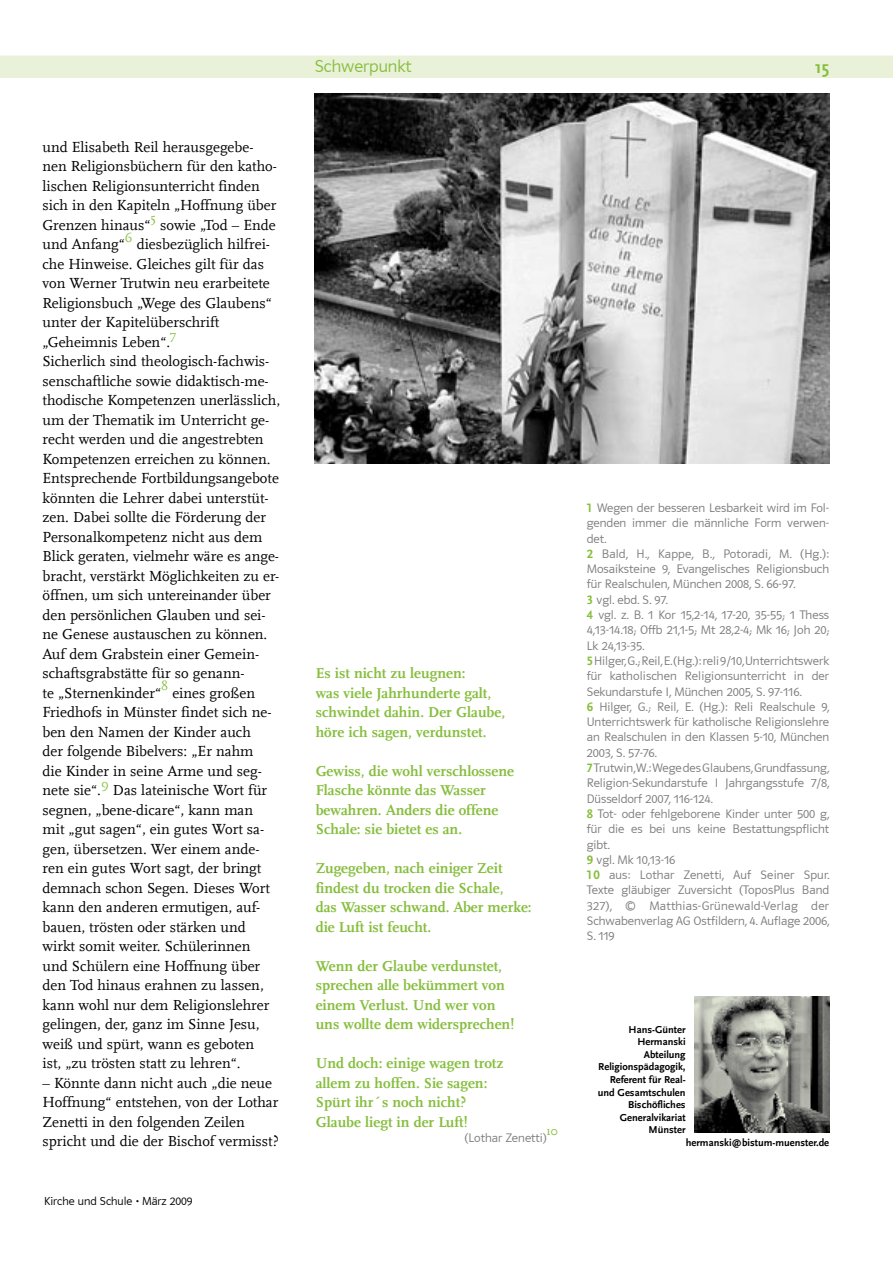
<style>
.page{position:relative;width:893px;height:1263px;background:#fff}
.page>*{position:absolute;margin:0;border:0;box-sizing:border-box;transform-origin:0 0}
.t1{font:18px "Polo 11 K Leicht";color:#86be3d}
.t2{font:700 18px "Scala Sans";color:#86be3d}
._04_Fließtext{font:15px/19.5px "Scala";color:#000}
._05_Zitat{font:700 15px "Scala LF";color:#86be3d}
._08_Fußnotentext{font:12.75px/15.3px "Polo 11 K Leicht";color:#7c7c7c;text-align:justify}
._04_Fließtext-2{font:12.75px "Scala";color:#86be3d}
._08_Fußnotentext-2{font:12.75px "Scala";color:#86be3d}
.t3{font:12px "Polo 11 K Leicht";color:#000}
._07_Autorenzeile{font:700 10.5px/12.6px "Scala Sans";color:#000;text-align:right}
.s1{font-family:"Scala Sans LF";font-weight:700;color:#86be3d}
</style>
<div class="page">
<div style="left:0;top:55px;width:893px;height:23px;background:#eaf1d9"></div>
<img style="left:315px;top:93px;width:514px;height:371px">
<img style="left:694px;top:996px;width:135px;height:136px">
<p class="_04_Fließtext" style="left:43px;top:137px;width:236px">und Elisabeth Reil herausgegebe&shy;nen Religionsbüchern für den katho&shy;lischen Religionsunterricht finden sich in den Kapiteln „Hoffnung über<br>Grenzen hinaus“</p>
<p class="_04_Fließtext-2" style="left:151px;top:211px;width:7px">5</p>
<p class="_04_Fließtext" style="left:160px;top:215px;width:117px">sowie „Tod – Ende</p>
<p class="_04_Fließtext-2" style="left:125px;top:231px;width:9px">6</p>
<p class="_04_Fließtext" style="left:43px;top:235px;width:231px;text-indent:94px">diesbezüglich hilfrei&shy;che Hinweise. Gleiches gilt für das von Werner Trutwin neu erarbeitete<br>Religionsbuch „Wege des Glaubens“ unter der Kapitelüberschrift „Geheimnis Leben“.</p>
<p class="_04_Fließtext" style="left:43px;top:235px;width:84px">und Anfang“</p>
<p class="_04_Fließtext-2" style="left:170px;top:328px;width:8px">7</p>
<p class="_04_Fließtext" style="left:43px;top:352px;width:239px">Sicherlich sind theologisch-fachwis&shy;senschaftliche sowie didaktisch-me&shy;thodische Kompetenzen unerlässlich, um der Thematik im Unterricht ge&shy;recht werden und die angestrebten Kompetenzen erreichen zu können.<br>Entsprechende Fortbildungsangebote könnten die Lehrer dabei unterstüt&shy;zen. Dabei sollte die Förderung der Personalkompetenz nicht aus dem Blick geraten, vielmehr wäre es ange&shy;bracht, verstärkt Möglichkeiten zu er&shy;öffnen, um sich untereinander über den persönlichen Glauben und sei&shy;ne Genese austauschen zu können.</p>
<p class="_04_Fließtext" style="left:43px;top:644px;width:218px">Auf dem Grabstein einer Gemein&shy;schaftsgrabstätte für so genann&shy;te „Sternenkinder“</p>
<p class="_04_Fließtext-2" style="left:161px;top:679px;width:9px">8</p>
<p class="_04_Fließtext" style="left:43px;top:683px;width:231px;text-indent:130px">eines großen<br>Friedhofs in Münster findet sich ne&shy;ben den Namen der Kinder auch der folgende Bibelvers: „Er nahm die Kinder in seine Arme und seg&shy;nete sie“.</p>
<p class="_04_Fließtext-2" style="left:101px;top:777px;width:9px">9</p>
<p class="_04_Fließtext" style="left:43px;top:781px;width:229px;text-indent:70px">Das lateinische Wort für segnen, „bene-dicare“, kann man mit „gut sagen“, ein gutes Wort sa&shy;gen, übersetzen. Wer einem ande&shy;ren ein gutes Wort sagt, der bringt demnach schon Segen. Dieses Wort kann den anderen ermutigen, auf&shy;bauen, trösten oder stärken und wirkt somit weiter. Schülerinnen und Schülern eine Hoffnung über den Tod hinaus erahnen zu lassen, kann wohl nur dem Religionslehrer gelingen, der, ganz im Sinne Jesu, weiß und spürt, wann es geboten ist, „zu trösten statt zu lehren“.</p>
<p class="_04_Fließtext" style="left:43px;top:1073px;width:238px">– Könnte dann nicht auch „die neue Hoffnung“ entstehen, von der Lothar Zenetti in den folgenden Zeilen spricht und die der Bischof vermisst?</p>
<p class="t3" style="left:44px;top:1194px;width:150px">Kirche und Schule • März 2009</p>
<p class="t1" style="left:315px;top:57px;width:98px">Schwerpunkt</p>
<p class="t2" style="left:815px;top:57px;width:16px">15</p>
<p class="_05_Zitat" style="left:316px;top:665px;width:151px">Es ist nicht zu leugnen:</p>
<p class="_05_Zitat" style="left:316px;top:684px;width:177px">was viele Jahrhunderte galt,</p>
<p class="_05_Zitat" style="left:316px;top:704px;width:191px">schwindet dahin. Der Glaube,</p>
<p class="_05_Zitat" style="left:316px;top:723px;width:172px">höre ich sagen, verdunstet.</p>
<p class="_05_Zitat" style="left:316px;top:762px;width:200px">Gewiss, die wohl verschlossene</p>
<p class="_05_Zitat" style="left:316px;top:782px;width:171px">Flasche könnte das Wasser</p>
<p class="_05_Zitat" style="left:316px;top:801px;width:184px">bewahren. Anders die offene</p>
<p class="_05_Zitat" style="left:316px;top:821px;width:148px">Schale: sie bietet es an.</p>
<p class="_05_Zitat" style="left:316px;top:860px;width:188px">Zugegeben, nach einiger Zeit</p>
<p class="_05_Zitat" style="left:316px;top:879px;width:189px">findest du trocken die Schale,</p>
<p class="_05_Zitat" style="left:316px;top:899px;width:217px">das Wasser schwand. Aber merke:</p>
<p class="_05_Zitat" style="left:316px;top:918px;width:117px">die Luft ist feucht.</p>
<p class="_05_Zitat" style="left:316px;top:957px;width:188px">Wenn der Glaube verdunstet,</p>
<p class="_05_Zitat" style="left:316px;top:977px;width:191px">sprechen alle bekümmert von</p>
<p class="_05_Zitat" style="left:316px;top:996px;width:181px">einem Verlust. Und wer von</p>
<p class="_05_Zitat" style="left:316px;top:1016px;width:200px">uns wollte dem widersprechen!</p>
<p class="_05_Zitat" style="left:316px;top:1055px;width:189px">Und doch: einige wagen trotz</p>
<p class="_05_Zitat" style="left:316px;top:1074px;width:173px">allem zu hoffen. Sie sagen:</p>
<p class="_05_Zitat" style="left:316px;top:1094px;width:152px">Spürt ihr´s noch nicht?</p>
<p class="_05_Zitat" style="left:316px;top:1113px;width:153px">Glaube liegt in der Luft!</p>
<p class="_08_Fußnotentext" style="left:464px;top:1130px;width:84px">(Lothar Zenetti)</p>
<p class="_08_Fußnotentext-2" style="left:547px;top:1123px;width:13px">10</p>
<p class="_08_Fußnotentext" style="left:587px;top:500px;width:244px"><span class="s1">1</span> Wegen der besseren Lesbarkeit wird im Fol&shy;genden immer die männliche Form verwen&shy;det.</p>
<p class="_08_Fußnotentext" style="left:587px;top:546px;width:244px"><span class="s1">2</span> Bald, H., Kappe, B., Potoradi, M. (Hg.):<br>Mosaiksteine 9, Evangelisches Religionsbuch für Realschulen, München 2008, S. 66-97.</p>
<p class="_08_Fußnotentext" style="left:587px;top:592px;width:83px"><span class="s1">3</span> vgl. ebd. S. 97.</p>
<p class="_08_Fußnotentext" style="left:587px;top:607px;width:244px"><span class="s1">4</span> vgl. z. B. 1 Kor 15,2-14, 17-20, 35-55; 1 Thess 4,13-14.18; Offb 21,1-5; Mt 28,2-4; Mk 16; Joh 20; Lk 24,13-35.</p>
<p class="_08_Fußnotentext" style="left:587px;top:653px;width:244px"><span class="s1">5</span> Hilger, G.; Reil, E. (Hg.): reli 9/10, Unterrichtswerk für katholischen Religionsunterricht in der Sekundarstufe I, München 2005, S. 97-116.</p>
<p class="_08_Fußnotentext" style="left:587px;top:699px;width:244px"><span class="s1">6</span> Hilger, G.; Reil, E. (Hg.): Reli Realschule 9, Unterrichtswerk für katholische Religionslehre an Realschulen in den Klassen 5-10, München 2003, S. 57-76.</p>
<p class="_08_Fußnotentext" style="left:587px;top:760px;width:244px"><span class="s1">7</span> Trutwin, W.: Wege des Glaubens, Grundfassung, Religion-Sekundarstufe I Jahrgangsstufe 7/8, Düsseldorf 2007, 116-124.</p>
<p class="_08_Fußnotentext" style="left:587px;top:806px;width:244px"><span class="s1">8</span> Tot- oder fehlgeborene Kinder unter 500 g, für die es bei uns keine Bestattungspflicht gibt.</p>
<p class="_08_Fußnotentext" style="left:587px;top:852px;width:90px"><span class="s1">9</span> vgl. Mk 10,13-16</p>
<p class="_08_Fußnotentext" style="left:587px;top:867px;width:244px"><span class="s1">10</span> aus: Lothar Zenetti, Auf Seiner Spur.<br>Texte gläubiger Zuversicht (ToposPlus Band 327), © Matthias-Grünewald-Verlag der Schwabenverlag AG Ostfildern, 4. Auflage 2006, S. 119</p>
<p class="_07_Autorenzeile" style="left:629px;top:1023px;width:58px">Hans-Günter<br>Hermanski</p>
<p class="_07_Autorenzeile" style="left:598px;top:1048px;width:89px">Abteilung<br>Religionspädagogik,<br>Referent für Real&shy;und Gesamtschulen</p>
<p class="_07_Autorenzeile" style="left:620px;top:1098px;width:67px">Bischöfliches<br>Generalvikariat<br>Münster</p>
<p class="_07_Autorenzeile" style="left:686px;top:1136px;width:145px">hermanski@bistum-muenster.de</p>
</div>
